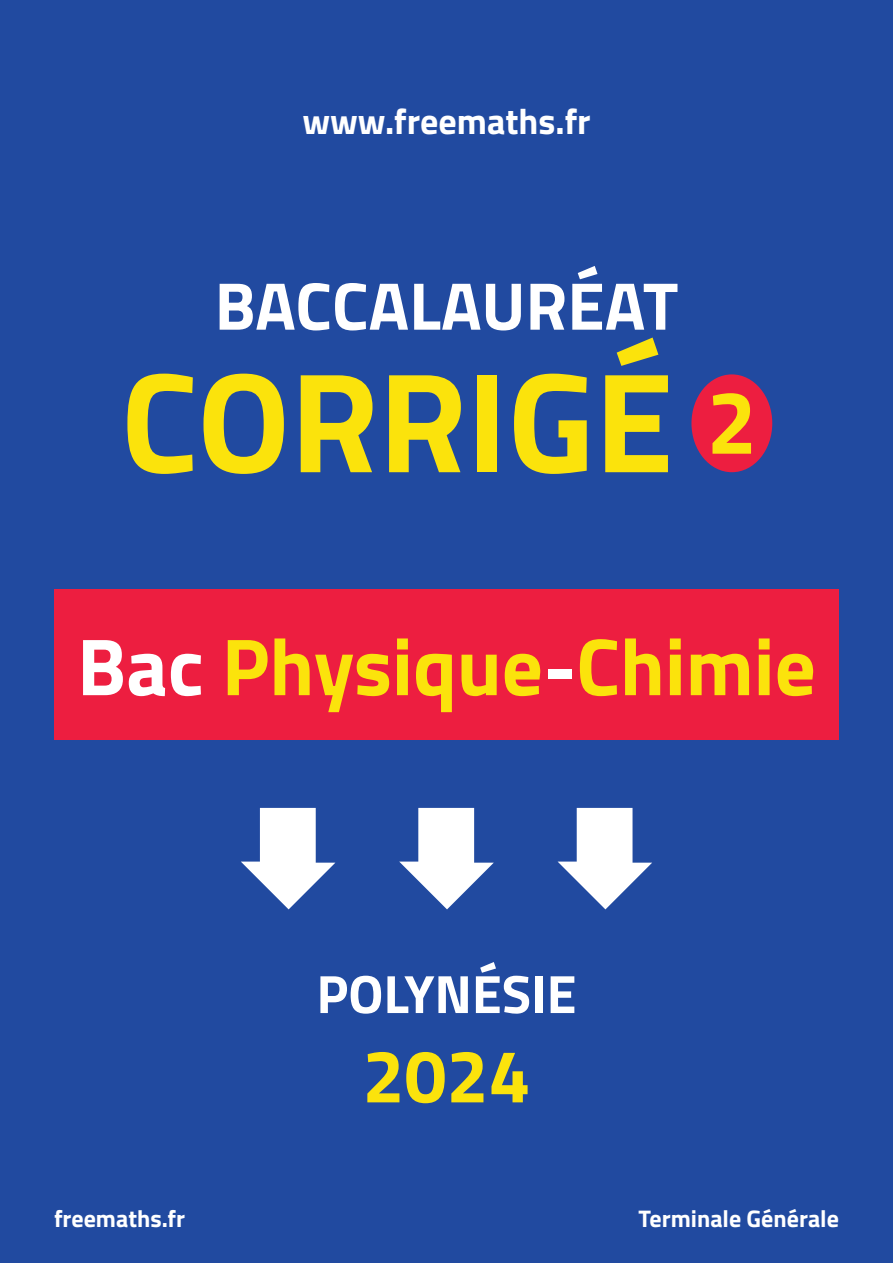
<style>
.page{position:relative;width:893px;height:1263px;background:#214aa0}
.page>*{position:absolute;margin:0;border:0;box-sizing:border-box;transform-origin:0 0}
.t1{font:700 142.5px "Titillium";color:#fbe30c}
.t2{font:700 81px "Titillium";color:#fbe30c}
.t3{font:700 75px "Titillium";color:#fbe30c}
.t4{font:700 67.5px "Titillium";color:#fff}
.t5{font:700 54px "Titillium";color:#fff}
.t6{font:700 36px "Titillium";color:#fff}
.t7{font:700 24px "Titillium";color:#fff}
.s1{font-size:90px}
.s2{color:#fff}
</style>
<div class="page">
<div style="left:691px;top:374px;width:81px;height:98px;background:#ed1e40;border-radius:50%"></div>
<svg style="left:241px;top:808px;width:94px;height:101px"></svg>
<svg style="left:399px;top:808px;width:95px;height:101px"></svg>
<svg style="left:558px;top:808px;width:94px;height:101px"></svg>
<div style="left:54px;top:589px;width:785px;height:151px;background:#ed1e40"></div>
<h3 class="t6" style="left:302px;top:94px;width:290px">www.freemaths.fr</h3>
<h3 class="t4" style="left:215px;top:254px;width:465px">BACCALAURÉAT</h3>
<h1 class="t1" style="left:121px;top:313px;width:638px">CORRIGÉ <span class="s1">2</span></h1>
<h2 class="t2" style="left:77px;top:605px;width:740px"><span class="s2">Bac</span> Physique<span class="s2">-</span>Chimie</h2>
<p class="t5" style="left:316px;top:953px;width:262px">POLYNÉSIE</p>
<h3 class="t3" style="left:362px;top:1019px;width:169px">2024</h3>
<p class="t7" style="left:54px;top:1200px;width:133px">freemaths.fr</p>
<p class="t7" style="left:639px;top:1200px;width:202px">Terminale Générale</p>
</div>
